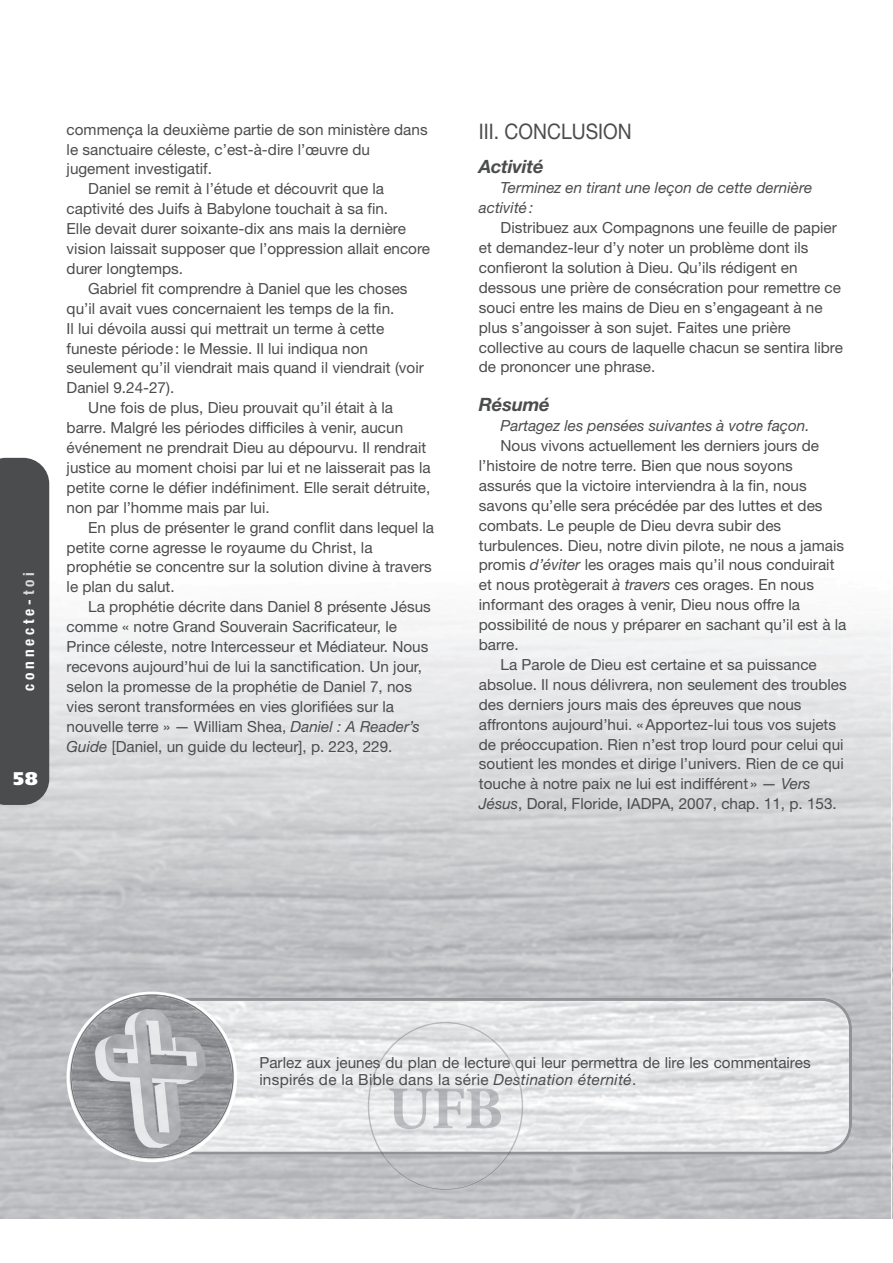
<style>
.page{position:relative;width:893px;height:1263px;background:#fff}
.page>*{position:absolute;margin:0;border:0;box-sizing:border-box;transform-origin:0 0}
.t1{font:21.45px "Helvetica Neue LT Std";color:#4b4c4d;scale:.9 1}
.t2{font:italic 700 18.3px "Helvetica Neue LT Std";letter-spacing:-.01em;color:#4b4c4d}
.t3{font:900 18.3px "Frutiger";color:#fff}
.t4{font:15.3px/20px "Helvetica Neue LT Std";color:#4b4c4d}
.t5{font:italic 15.3px/20px "Helvetica Neue LT Std";color:#4b4c4d}
.t6{font:700 condensed 15.3px "Helvetica Neue LT Std";letter-spacing:.25em;color:#fff}
.s1{color:#d8d9db}
.s2{font-style:italic}
</style>
<div class="page">
<div style="left:0;top:458px;width:49px;height:347px;background:#4b4c4d"></div>
<svg style="left:237px;top:998px;width:615px;height:157px;fill:#e8e9ea"></svg>
<svg style="left:67px;top:992px;width:170px;height:170px"></svg>
<img style="left:72px;top:996px;width:160px;height:161px">
<img style="left:382px;top:1155px;width:127px;height:35px">
<img style="left:368px;top:1085px;width:155px;height:67px">
<svg style="left:380px;top:1152px;width:131px;height:3px"></svg>
<img style="left:373px;top:1022px;width:144px;height:52px">
<img style="left:375px;top:1057px;width:141px;height:14px">
<img style="left:369px;top:1074px;width:6px;height:14px">
<svg style="left:516px;top:1074px;width:5px;height:11px"></svg>
<img style="left:389px;top:1088px;width:112px;height:41px">
<p class="t6" style="left:20px;top:691px;width:120px;rotate:-90deg">connecte-<span class="s1">toi</span></p>
<p class="t3" style="left:13px;top:771px;width:26px">58</p>
<p class="t4" style="left:67px;top:120px;width:362px">commença la deuxième partie de son ministère dans</p>
<p class="t4" style="left:67px;top:140px;width:305px">le sanctuaire céleste, c’est-à-dire l’œuvre du</p>
<p class="t4" style="left:67px;top:160px;width:147px">jugement investigatif.</p>
<p class="t4" style="left:88px;top:180px;width:297px">Daniel se remit à l’étude et découvrit que la</p>
<p class="t4" style="left:67px;top:200px;width:323px">captivité des Juifs à Babylone touchait à sa fin.</p>
<p class="t4" style="left:67px;top:220px;width:341px">Elle devait durer soixante-dix ans mais la dernière</p>
<p class="t4" style="left:67px;top:240px;width:365px">vision laissait supposer que l’oppression allait encore</p>
<p class="t4" style="left:67px;top:260px;width:118px">durer longtemps.</p>
<p class="t4" style="left:88px;top:280px;width:321px">Gabriel fit comprendre à Daniel que les choses</p>
<p class="t4" style="left:67px;top:300px;width:329px">qu’il avait vues concernaient les temps de la fin.</p>
<p class="t4" style="left:67px;top:319px;width:319px">Il lui dévoila aussi qui mettrait un terme à cette</p>
<p class="t4" style="left:67px;top:339px;width:303px">funeste période : le Messie. Il lui indiqua non</p>
<p class="t4" style="left:67px;top:359px;width:359px">seulement qu’il viendrait mais quand il viendrait (voir</p>
<p class="t4" style="left:67px;top:379px;width:109px">Daniel 9.24-27).</p>
<p class="t4" style="left:88px;top:399px;width:306px">Une fois de plus, Dieu prouvait qu’il était à la</p>
<p class="t4" style="left:67px;top:419px;width:338px">barre. Malgré les périodes difficiles à venir, aucun</p>
<p class="t4" style="left:67px;top:439px;width:361px">événement ne prendrait Dieu au dépourvu. Il rendrait</p>
<p class="t4" style="left:67px;top:459px;width:366px">justice au moment choisi par lui et ne laisserait pas la</p>
<p class="t4" style="left:67px;top:479px;width:365px">petite corne le défier indéfiniment. Elle serait détruite,</p>
<p class="t4" style="left:67px;top:499px;width:205px">non par l’homme mais par lui.</p>
<p class="t4" style="left:88px;top:518px;width:347px">En plus de présenter le grand conflit dans lequel la</p>
<p class="t4" style="left:67px;top:538px;width:307px">petite corne agresse le royaume du Christ, la</p>
<p class="t4" style="left:67px;top:558px;width:367px">prophétie se concentre sur la solution divine à travers</p>
<p class="t4" style="left:67px;top:578px;width:110px">le plan du salut.</p>
<p class="t4" style="left:88px;top:598px;width:344px">La prophétie décrite dans Daniel 8 présente Jésus</p>
<p class="t4" style="left:67px;top:618px;width:332px">comme « notre Grand Souverain Sacrificateur, le</p>
<p class="t4" style="left:67px;top:638px;width:363px">Prince céleste, notre Intercesseur et Médiateur. Nous</p>
<p class="t4" style="left:67px;top:658px;width:357px">recevons aujourd’hui de lui la sanctification. Un jour,</p>
<p class="t4" style="left:67px;top:678px;width:347px">selon la promesse de la prophétie de Daniel 7, nos</p>
<p class="t4" style="left:67px;top:698px;width:329px">vies seront transformées en vies glorifiées sur la</p>
<p class="t4" style="left:67px;top:717px;width:355px">nouvelle terre » — William Shea, <span class="s2">Daniel : A Reader’s</span></p>
<p class="t4" style="left:67px;top:737px;width:327px"><span class="s2">Guide</span> [Daniel, un guide du lecteur], p. 223, 229.</p>
<h1 class="t1" style="left:479px;top:124px;width:171px">III. CONCLUSION</h1>
<p class="t2" style="left:479px;top:160px;width:66px">Activité</p>
<p class="t5" style="left:479px;top:179px;width:335px;text-indent:22px">Terminez en tirant une leçon de cette dernière activité :</p>
<p class="t4" style="left:479px;top:219px;width:366px;text-indent:22px">Distribuez aux Compagnons une feuille de papier et demandez-leur d’y noter un problème dont ils confieront la solution à Dieu. Qu’ils rédigent en dessous une prière de consécration pour remettre ce souci entre les mains de Dieu en s’engageant à ne plus s’angoisser à son sujet. Faites une prière collective au cours de laquelle chacun se sentira libre de prononcer une phrase.</p>
<p class="t2" style="left:479px;top:398px;width:72px">Résumé</p>
<p class="t5" style="left:501px;top:417px;width:311px">Partagez les pensées suivantes à votre façon.</p>
<p class="t4" style="left:501px;top:437px;width:320px">Nous vivons actuellement les derniers jours de</p>
<p class="t4" style="left:479px;top:457px;width:315px">l’histoire de notre terre. Bien que nous soyons</p>
<p class="t4" style="left:479px;top:477px;width:329px">assurés que la victoire interviendra à la fin, nous</p>
<p class="t4" style="left:479px;top:497px;width:345px">savons qu’elle sera précédée par des luttes et des</p>
<p class="t4" style="left:479px;top:516px;width:304px">combats. Le peuple de Dieu devra subir des</p>
<p class="t4" style="left:479px;top:536px;width:367px">turbulences. Dieu, notre divin pilote, ne nous a jamais</p>
<p class="t4" style="left:479px;top:556px;width:357px">promis <span class="s2">d’éviter</span> les orages mais qu’il nous conduirait</p>
<p class="t4" style="left:479px;top:576px;width:337px">et nous protègerait <span class="s2">à travers</span> ces orages. En nous</p>
<p class="t4" style="left:479px;top:596px;width:323px">informant des orages à venir, Dieu nous offre la</p>
<p class="t4" style="left:479px;top:616px;width:369px">possibilité de nous y préparer en sachant qu’il est à la</p>
<p class="t4" style="left:479px;top:636px;width:41px">barre.</p>
<p class="t4" style="left:501px;top:656px;width:318px">La Parole de Dieu est certaine et sa puissance</p>
<p class="t4" style="left:479px;top:676px;width:369px">absolue. Il nous délivrera, non seulement des troubles</p>
<p class="t4" style="left:479px;top:696px;width:324px">des derniers jours mais des épreuves que nous</p>
<p class="t4" style="left:479px;top:715px;width:359px">affrontons aujourd’hui. « Apportez-lui tous vos sujets</p>
<p class="t4" style="left:479px;top:735px;width:366px">de préoccupation. Rien n’est trop lourd pour celui qui</p>
<p class="t4" style="left:479px;top:755px;width:366px">soutient les mondes et dirige l’univers. Rien de ce qui</p>
<p class="t4" style="left:479px;top:775px;width:333px">touche à notre paix ne lui est indifférent » — <span class="s2">Vers</span></p>
<p class="t4" style="left:479px;top:795px;width:359px"><span class="s2">Jésus</span>, Doral, Floride, IADPA, 2007, chap. 11, p. 153.</p>
<p class="t4" style="left:259px;top:1056px;width:553px;line-height:16.8px">Parlez aux jeunes du plan de lecture qui leur permettra de lire les commentaires inspirés de la B le dans la série <span class="s2">De tination éternité</span>.</p>
<p class="t4" style="left:369px;top:1071px;width:14px">ib</p>
<p class="t5" style="left:513px;top:1071px;width:9px">s</p>
</div>
